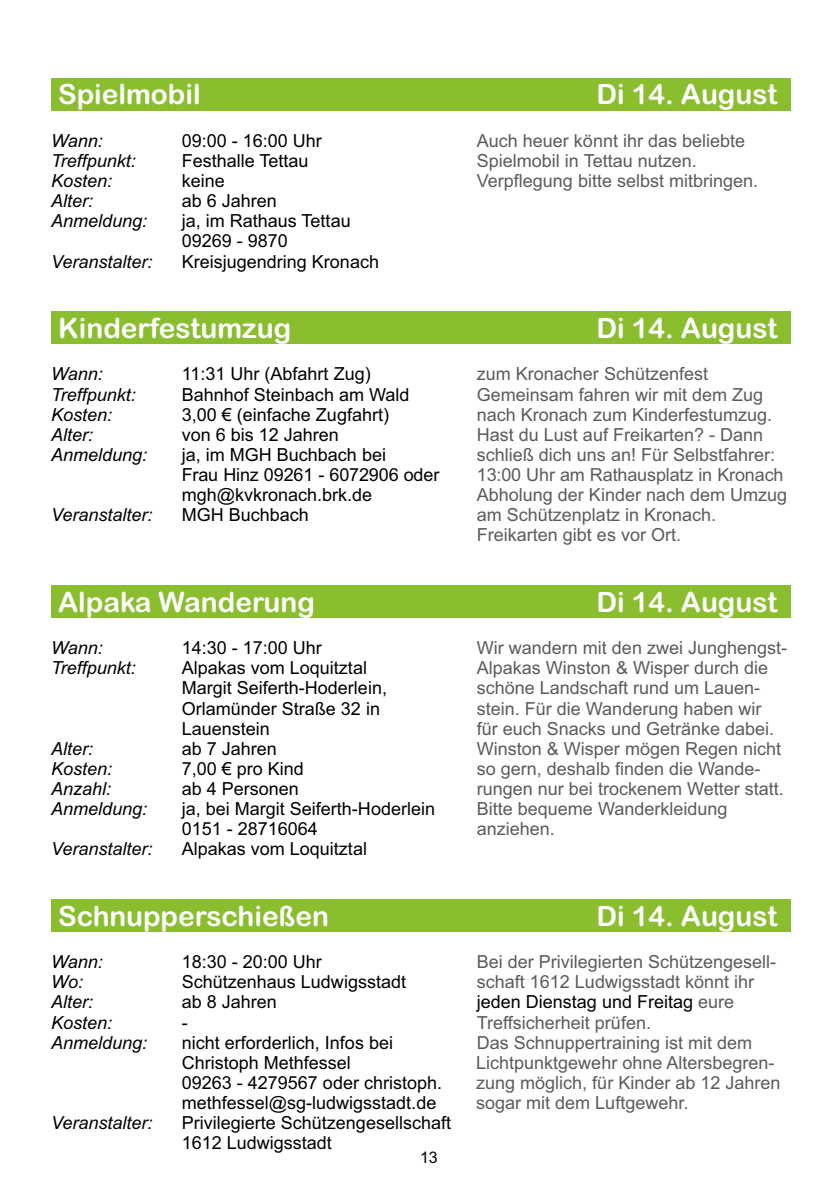
<style>
.page{position:relative;width:840px;height:1191px;background:#fff}
.page>*{position:absolute;margin:0;border:0;box-sizing:border-box;transform-origin:0 0}
.t1{font:28px "Arial Rounded MT Bold";color:#fefefe}
.t2{font:18px/20.2px "Arial";color:#5c5b5b}
.t3{font:18px/20.2px "Arial";color:#000}
.t4{font:italic 18px "Arial";color:#000}
.t5{font:16px "Arial";color:#000}
.s1{color:#5c5b5b}
</style>
<div class="page">
<div style="left:51px;top:78px;width:739px;height:32px;background:#8abe2e"></div>
<div style="left:51px;top:311px;width:739px;height:33px;background:#8abe2e"></div>
<div style="left:51px;top:585px;width:739px;height:33px;background:#8abe2e"></div>
<div style="left:51px;top:899px;width:739px;height:32px;background:#8abe2e"></div>
<h1 class="t1" style="left:58px;top:84px;width:144px">Spielmobil</h1>
<h1 class="t1" style="left:596px;top:84px;width:182px">Di 14. August</h1>
<p class="t4" style="left:51px;top:134px;width:53px">Wann:</p>
<p class="t3" style="left:182px;top:132px;width:142px">09:00 - 16:00 Uhr</p>
<p class="t2" style="left:476px;top:132px;width:270px">Auch heuer könnt ihr das beliebte</p>
<p class="t4" style="left:51px;top:154px;width:86px">Treffpunkt:</p>
<p class="t3" style="left:182px;top:152px;width:128px">Festhalle Tettau</p>
<p class="t2" style="left:476px;top:152px;width:221px">Spielmobil in Tettau nutzen.</p>
<p class="t4" style="left:51px;top:174px;width:63px">Kosten:</p>
<p class="t3" style="left:182px;top:172px;width:45px">keine</p>
<p class="t2" style="left:476px;top:172px;width:283px">Verpflegung bitte selbst mitbringen.</p>
<p class="t4" style="left:51px;top:194px;width:44px">Alter:</p>
<p class="t3" style="left:182px;top:192px;width:97px">ab 6 Jahren</p>
<p class="t4" style="left:51px;top:214px;width:98px">Anmeldung:</p>
<p class="t3" style="left:182px;top:212px;width:170px">ja, im Rathaus Tettau<br>09269 - 9870</p>
<p class="t4" style="left:51px;top:254px;width:103px">Veranstalter:</p>
<p class="t3" style="left:182px;top:253px;width:199px">Kreisjugendring Kronach</p>
<h1 class="t1" style="left:58px;top:318px;width:234px">Kinderfestumzug</h1>
<h1 class="t1" style="left:596px;top:318px;width:182px">Di 14. August</h1>
<p class="t4" style="left:51px;top:367px;width:53px">Wann:</p>
<p class="t3" style="left:182px;top:365px;width:190px">11:31 Uhr (Abfahrt Zug)</p>
<p class="t2" style="left:476px;top:365px;width:233px">zum Kronacher Schützenfest</p>
<p class="t4" style="left:51px;top:387px;width:86px">Treffpunkt:</p>
<p class="t3" style="left:182px;top:386px;width:229px">Bahnhof Steinbach am Wald</p>
<p class="t2" style="left:476px;top:386px;width:288px">Gemeinsam fahren wir mit dem Zug</p>
<p class="t4" style="left:51px;top:407px;width:63px">Kosten:</p>
<p class="t3" style="left:182px;top:406px;width:209px">3,00 € (einfache Zugfahrt)</p>
<p class="t2" style="left:476px;top:406px;width:297px">nach Kronach zum Kinderfestumzug.</p>
<p class="t4" style="left:51px;top:427px;width:44px">Alter:</p>
<p class="t3" style="left:182px;top:426px;width:159px">von 6 bis 12 Jahren</p>
<p class="t2" style="left:476px;top:426px;width:288px">Hast du Lust auf Freikarten? - Dann</p>
<p class="t4" style="left:51px;top:448px;width:98px">Anmeldung:</p>
<p class="t3" style="left:182px;top:446px;width:206px">ja, im MGH Buchbach bei</p>
<p class="t2" style="left:476px;top:446px;width:300px">schließ dich uns an! Für Selbstfahrer:</p>
<p class="t3" style="left:182px;top:466px;width:259px">Frau Hinz 09261 - 6072906 oder</p>
<p class="t2" style="left:476px;top:466px;width:308px">13:00 Uhr am Rathausplatz in Kronach</p>
<p class="t3" style="left:182px;top:486px;width:192px">mgh@kvkronach.brk.de</p>
<p class="t2" style="left:476px;top:486px;width:312px">Abholung der Kinder nach dem Umzug</p>
<p class="t4" style="left:51px;top:508px;width:103px">Veranstalter:</p>
<p class="t3" style="left:182px;top:506px;width:129px">MGH Buchbach</p>
<p class="t2" style="left:476px;top:506px;width:241px">am Schützenplatz in Kronach.<br>Freikarten gibt es vor Ort.</p>
<h1 class="t1" style="left:58px;top:591px;width:258px">Alpaka Wanderung</h1>
<h1 class="t1" style="left:596px;top:591px;width:182px">Di 14. August</h1>
<p class="t4" style="left:51px;top:641px;width:53px">Wann:</p>
<p class="t3" style="left:182px;top:639px;width:142px">14:30 - 17:00 Uhr</p>
<p class="t2" style="left:476px;top:639px;width:312px">Wir wandern mit den zwei Junghengst-</p>
<p class="t4" style="left:51px;top:661px;width:86px">Treffpunkt:</p>
<p class="t3" style="left:182px;top:659px;width:187px">Alpakas vom Loquitztal</p>
<p class="t2" style="left:476px;top:659px;width:293px">Alpakas Winston &amp; Wisper durch die</p>
<p class="t3" style="left:182px;top:679px;width:207px">Margit Seiferth-Hoderlein,</p>
<p class="t2" style="left:476px;top:679px;width:285px">schöne Landschaft rund um Lauen-</p>
<p class="t3" style="left:182px;top:700px;width:200px">Orlamünder Straße 32 in</p>
<p class="t2" style="left:476px;top:700px;width:286px">stein. Für die Wanderung haben wir</p>
<p class="t3" style="left:182px;top:720px;width:90px">Lauenstein</p>
<p class="t2" style="left:476px;top:720px;width:299px">für euch Snacks und Getränke dabei.</p>
<p class="t4" style="left:51px;top:741px;width:44px">Alter:</p>
<p class="t3" style="left:182px;top:740px;width:97px">ab 7 Jahren</p>
<p class="t2" style="left:476px;top:740px;width:306px">Winston &amp; Wisper mögen Regen nicht</p>
<p class="t4" style="left:51px;top:762px;width:63px">Kosten:</p>
<p class="t3" style="left:182px;top:760px;width:124px">7,00 € pro Kind</p>
<p class="t2" style="left:476px;top:760px;width:285px">so gern, deshalb finden die Wande-</p>
<p class="t4" style="left:51px;top:782px;width:62px">Anzahl:</p>
<p class="t3" style="left:182px;top:780px;width:119px">ab 4 Personen</p>
<p class="t2" style="left:476px;top:780px;width:308px">rungen nur bei trockenem Wetter statt.</p>
<p class="t4" style="left:51px;top:802px;width:98px">Anmeldung:</p>
<p class="t3" style="left:182px;top:800px;width:255px">ja, bei Margit Seiferth-Hoderlein</p>
<p class="t2" style="left:476px;top:800px;width:252px">Bitte bequeme Wanderkleidung</p>
<p class="t3" style="left:182px;top:820px;width:138px">0151 - 28716064</p>
<p class="t2" style="left:476px;top:820px;width:80px">anziehen.</p>
<p class="t4" style="left:51px;top:842px;width:103px">Veranstalter:</p>
<p class="t3" style="left:182px;top:840px;width:187px">Alpakas vom Loquitztal</p>
<h1 class="t1" style="left:58px;top:905px;width:272px">Schnupperschießen</h1>
<h1 class="t1" style="left:596px;top:905px;width:182px">Di 14. August</h1>
<p class="t4" style="left:51px;top:955px;width:53px">Wann:</p>
<p class="t3" style="left:182px;top:953px;width:142px">18:30 - 20:00 Uhr</p>
<p class="t2" style="left:476px;top:953px;width:301px">Bei der Privilegierten Schützengesell-</p>
<p class="t4" style="left:51px;top:975px;width:34px">Wo:</p>
<p class="t3" style="left:182px;top:973px;width:226px">Schützenhaus Ludwigsstadt</p>
<p class="t2" style="left:476px;top:973px;width:279px">schaft 1612 Ludwigsstadt könnt ihr</p>
<p class="t4" style="left:51px;top:995px;width:44px">Alter:</p>
<p class="t3" style="left:182px;top:993px;width:97px">ab 8 Jahren</p>
<p class="t3" style="left:476px;top:993px;width:259px">jeden Dienstag und Freitag <span class="s1">eure</span></p>
<p class="t4" style="left:51px;top:1015px;width:63px">Kosten:</p>
<p class="t3" style="left:182px;top:1013px;width:7px">-</p>
<p class="t2" style="left:476px;top:1013px;width:176px">Treffsicherheit prüfen.</p>
<p class="t4" style="left:51px;top:1035px;width:98px">Anmeldung:</p>
<p class="t3" style="left:182px;top:1034px;width:213px">nicht erforderlich, Infos bei</p>
<p class="t2" style="left:476px;top:1034px;width:277px">Das Schnuppertraining ist mit dem</p>
<p class="t3" style="left:182px;top:1054px;width:171px">Christoph Methfessel</p>
<p class="t2" style="left:476px;top:1054px;width:300px">Lichtpunktgewehr ohne Altersbegren-</p>
<p class="t3" style="left:182px;top:1074px;width:262px">09263 - 4279567 oder christoph.</p>
<p class="t2" style="left:476px;top:1074px;width:306px">zung möglich, für Kinder ab 12 Jahren</p>
<p class="t3" style="left:182px;top:1094px;width:256px">methfessel@sg-ludwigsstadt.de</p>
<p class="t2" style="left:476px;top:1094px;width:214px">sogar mit dem Luftgewehr.</p>
<p class="t4" style="left:51px;top:1116px;width:103px">Veranstalter:</p>
<p class="t3" style="left:182px;top:1114px;width:271px">Privilegierte Schützengesellschaft<br>1612 Ludwigsstadt</p>
<p class="t5" style="left:420px;top:1151px;width:19px">13</p>
</div>
